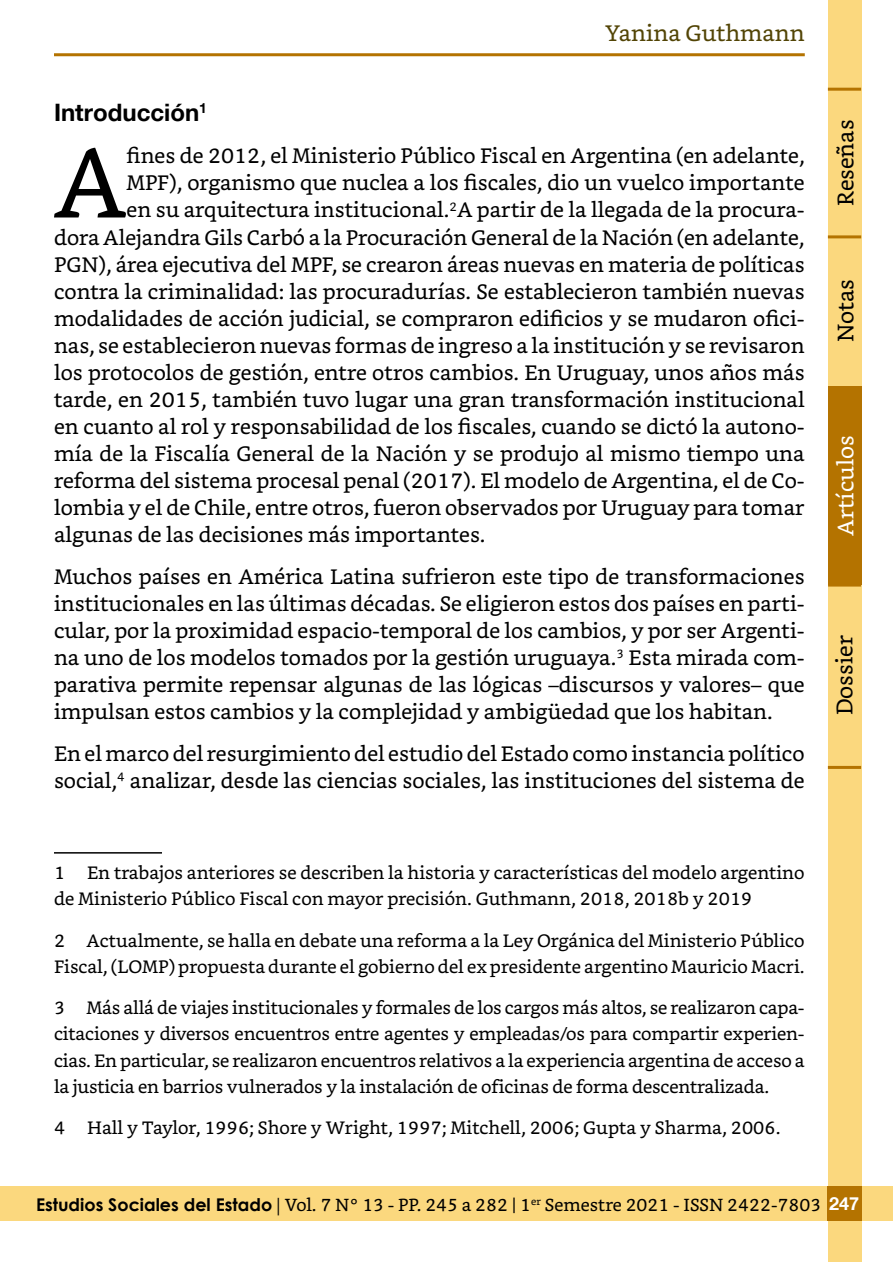
<style>
.page{position:relative;width:893px;height:1263px;background:#fff}
.page>*{position:absolute;margin:0;border:0;box-sizing:border-box;transform-origin:0 0}
.Cuerpo{font:98.85px "Bookerly";color:#000}
.Subtitulos{font:700 24px "Helvetica Neue";color:#000}
.t1{font:22.5px "Bookerly";color:#000}
.t2{font:22.5px "Bookerly";color:#524405}
.t3{font:22.5px "Bookerly";color:#fff}
.Cuerpo-2{font:21px/27px "Bookerly";color:#000;text-align:justify}
.Notas_al_pie{font:18px/26.2px "Bookerly";color:#000}
.t4{font:17.55px "Bookerly";color:#000}
.s1{font-family:"Century Gothic";font-weight:700}
.s2{font-family:"Minion Pro"}
.s3{font-family:"Helvetica Neue";font-weight:700;font-size:18px;color:#fff}
</style>
<div class="page">
<div style="left:0;top:1187px;width:893px;height:34px;background:#fbd87e"></div>
<div style="left:828px;top:0;width:33px;height:1261px;background:#fbd87e"></div>
<div style="left:828px;top:386px;width:33px;height:199px;background:#b47300"></div>
<hr style="left:828px;top:235px;width:33px;height:3px;background:#b47300">
<hr style="left:828px;top:766px;width:33px;height:3px;background:#b47300">
<div style="left:827px;top:1187px;width:34px;height:34px;background:#b47300"></div>
<hr style="left:54px;top:53px;width:751px;height:3px;background:#b47300">
<hr style="left:828px;top:88px;width:33px;height:3px;background:#b47300">
<hr style="left:828px;top:584px;width:33px;height:3px;background:#b47300">
<hr style="left:54px;top:852px;width:108px;height:2px;background:#000">
<p class="t2" style="left:605px;top:20px;width:201px">Yanina Guthmann</p>
<h3 class="Subtitulos" style="left:54px;top:98px;width:155px">Introducción<sup>1</sup></h3>
<p class="Cuerpo" style="left:54px;top:126px;width:74px">A</p>
<p class="Cuerpo-2" style="left:127px;top:143px;width:679px">fines de 2012, el Ministerio Público Fiscal en Argentina (en adelante,</p>
<p class="Cuerpo-2" style="left:127px;top:170px;width:679px">MPF), organismo que nuclea a los fiscales, dio un vuelco importante</p>
<p class="Cuerpo-2" style="left:127px;top:197px;width:679px">en su arquitectura institucional.<sup>2</sup>A partir de la llegada de la procura-</p>
<p class="Cuerpo-2" style="left:54px;top:224px;width:752px">dora Alejandra Gils Carbó a la Procuración General de la Nación (en adelante,</p>
<p class="Cuerpo-2" style="left:54px;top:251px;width:752px">PGN), área ejecutiva del MPF, se crearon áreas nuevas en materia de políticas</p>
<p class="Cuerpo-2" style="left:54px;top:278px;width:752px">contra la criminalidad: las procuradurías. Se establecieron también nuevas</p>
<p class="Cuerpo-2" style="left:54px;top:305px;width:752px">modalidades de acción judicial, se compraron edificios y se mudaron ofici-</p>
<p class="Cuerpo-2" style="left:54px;top:332px;width:752px">nas, se establecieron nuevas formas de ingreso a la institución y se revisaron</p>
<p class="Cuerpo-2" style="left:54px;top:359px;width:752px">los protocolos de gestión, entre otros cambios. En Uruguay, unos años más</p>
<p class="Cuerpo-2" style="left:54px;top:386px;width:752px">tarde, en 2015, también tuvo lugar una gran transformación institucional</p>
<p class="Cuerpo-2" style="left:54px;top:413px;width:752px">en cuanto al rol y responsabilidad de los fiscales, cuando se dictó la autono-</p>
<p class="Cuerpo-2" style="left:54px;top:440px;width:752px">mía de la Fiscalía General de la Nación y se produjo al mismo tiempo una</p>
<p class="Cuerpo-2" style="left:54px;top:467px;width:752px">reforma del sistema procesal penal (2017). El modelo de Argentina, el de Co-</p>
<p class="Cuerpo-2" style="left:54px;top:494px;width:752px">lombia y el de Chile, entre otros, fueron observados por Uruguay para tomar</p>
<p class="Cuerpo-2" style="left:54px;top:521px;width:433px">algunas de las decisiones más importantes.</p>
<p class="Cuerpo-2" style="left:54px;top:563px;width:752px">Muchos países en América Latina sufrieron este tipo de transformaciones institucionales en las últimas décadas. Se eligieron estos dos países en parti&shy;cular, por la proximidad espacio-temporal de los cambios, y por ser Argenti&shy;na uno de los modelos tomados por la gestión uruguaya.<sup>3</sup> Esta mirada com&shy;parativa permite repensar algunas de las lógicas –discursos y valores– que impulsan estos cambios y la complejidad y ambigüedad que los habitan.</p>
<p class="Cuerpo-2" style="left:54px;top:740px;width:752px">En el marco del resurgimiento del estudio del Estado como instancia político social,<sup>4</sup> analizar, desde las ciencias sociales, las instituciones del sistema de</p>
<p class="Notas_al_pie" style="left:54px;top:860px;width:752px">1 En trabajos anteriores se describen la historia y características del modelo argentino de Ministerio Público Fiscal con mayor precisión. Guthmann, 2018, 2018b y 2019</p>
<p class="Notas_al_pie" style="left:54px;top:927px;width:752px">2 Actualmente, se halla en debate una reforma a la Ley Orgánica del Ministerio Público<br>Fiscal, (LOMP) propuesta durante el gobierno del ex presidente argentino Mauricio Macri.</p>
<p class="Notas_al_pie" style="left:54px;top:995px;width:752px;text-align:justify">3 Más allá de viajes institucionales y formales de los cargos más altos, se realizaron capa&shy;citaciones y diversos encuentros entre agentes y empleadas/os para compartir experien&shy;cias. En particular, se realizaron encuentros relativos a la experiencia argentina de acceso a la justicia en barrios vulnerados y la instalación de oficinas de forma descentralizada.</p>
<p class="Notas_al_pie" style="left:54px;top:1115px;width:728px">4 Hall y Taylor, 1996; Shore y Wright, 1997; Mitchell, 2006; Gupta y Sharma, 2006.</p>
<p class="t1" style="left:833px;top:206px;width:88px;rotate:-90deg">Reseñas</p>
<p class="t1" style="left:833px;top:342px;width:65px;rotate:-90deg">Notas</p>
<p class="t3" style="left:833px;top:536px;width:102px;rotate:-90deg">Artículos</p>
<p class="t1" style="left:832px;top:715px;width:82px;rotate:-90deg">Dossier</p>
<p class="t4" style="left:36px;top:1194px;width:825px"><span class="s1">Estudios Sociales del Estado</span> <span class="s2">|</span> Vol. 7 N° 13 - PP. 245 a 282 | 1<sup>er</sup> Semestre 2021 - ISSN 2422-7803 <span class="s3">247</span></p>
</div>
